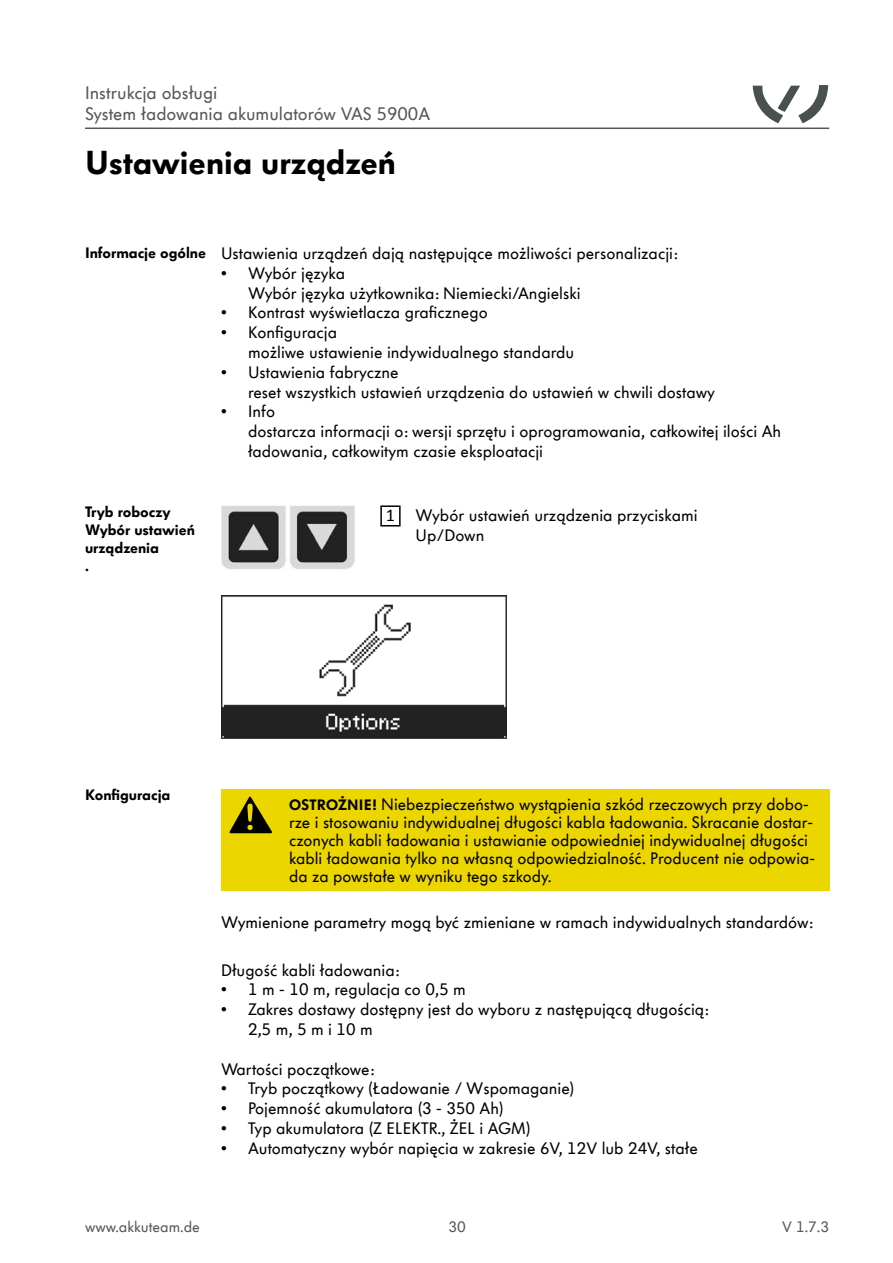
<style>
.page{position:relative;width:893px;height:1263px;background:#fff}
.page>*{position:absolute;margin:0;border:0;box-sizing:border-box;transform-origin:0 0}
.t1{font:900 33px "VW Headline OT";color:#000}
.t2{font:18px/21.6px "VW Headline OT";color:#575756}
.t3{font:18px "Calibri";color:#000}
.t4{font:16.5px/19.8px "VW Headline OT";color:#000}
.t5{font:900 15px/18px "VW Headline OT";color:#000}
.t6{font:15px "VW Headline OT";color:#575756}
.s1{font-weight:900;font-size:15px}
</style>
<div class="page">
<hr style="left:85px;top:128px;width:744px;height:1px;background:#575756">
<svg style="left:753px;top:85px;width:75px;height:38px"></svg>
<img style="left:221px;top:595px;width:285px;height:143px">
<img style="left:221px;top:505px;width:133px;height:64px">
<div style="left:380px;top:505px;width:21px;height:21px;border:2px solid #000"></div>
<div style="left:221px;top:789px;width:608px;height:102px;background:#ecd600"></div>
<svg style="left:230px;top:797px;width:42px;height:36px"></svg>
<p class="t2" style="left:85px;top:82px;width:347px">Instrukcja obsługi<br>System ładowania akumulatorów VAS 5900A</p>
<h1 class="t1" style="left:85px;top:140px;width:312px">Ustawienia urządzeń</h1>
<p class="t5" style="left:85px;top:243px;width:123px">Informacje ogólne</p>
<p class="t4" style="left:221px;top:244px;width:459px">Ustawienia urządzeń dają następujące możliwości personalizacji:</p>
<p class="t4" style="left:248px;top:264px;width:334px;text-indent:-27px">• Wybór języka<br>Wybór języka użytkownika: Niemiecki/Angielski</p>
<p class="t4" style="left:221px;top:303px;width:268px">• Kontrast wyświetlacza graficznego</p>
<p class="t4" style="left:248px;top:323px;width:328px;text-indent:-27px">• Konfiguracja<br>możliwe ustawienie indywidualnego standardu</p>
<p class="t4" style="left:248px;top:363px;width:468px;text-indent:-27px">• Ustawienia fabryczne<br>reset wszystkich ustawień urządzenia do ustawień w chwili dostawy</p>
<p class="t4" style="left:248px;top:402px;width:535px;text-indent:-27px">• Info<br>dostarcza informacji o: wersji sprzętu i oprogramowania, całkowitej ilości Ah ładowania, całkowitym czasie eksploatacji</p>
<p class="t5" style="left:85px;top:503px;width:111px">Tryb roboczy<br>Wybór ustawień urządzenia<br>.</p>
<p class="t4" style="left:416px;top:506px;width:284px">Wybór ustawień urządzenia przyciskami<br>Up/Down</p>
<p class="t3" style="left:386px;top:504px;width:11px">1</p>
<p class="t5" style="left:85px;top:786px;width:87px">Konfiguracja</p>
<p class="t4" style="left:289px;top:795px;width:527px;line-height:18px"><span class="s1">OSTROŻNIE!</span> Niebezpieczeństwo wystąpienia szkód rzeczowych przy dobo&shy;rze i stosowaniu indywidualnej długości kabla ładowania. Skracanie dostar&shy;czonych kabli ładowania i ustawianie odpowiedniej indywidualnej długości kabli ładowania tylko na własną odpowiedzialność. Producent nie odpowia&shy;da za powstałe w wyniku tego szkody.</p>
<p class="t4" style="left:221px;top:912px;width:595px">Wymienione parametry mogą być zmieniane w ramach indywidualnych standardów:</p>
<p class="t4" style="left:221px;top:960px;width:181px">Długość kabli ładowania:</p>
<p class="t4" style="left:221px;top:980px;width:246px">• 1 m - 10 m, regulacja co 0,5 m</p>
<p class="t4" style="left:248px;top:1000px;width:463px;text-indent:-27px">• Zakres dostawy dostępny jest do wyboru z następującą długością:<br>2,5 m, 5 m i 10 m</p>
<p class="t4" style="left:221px;top:1059px;width:156px">Wartości początkowe:</p>
<p class="t4" style="left:221px;top:1079px;width:355px">• Tryb początkowy (Ładowanie / Wspomaganie)</p>
<p class="t4" style="left:221px;top:1099px;width:284px">• Pojemność akumulatora (3 - 350 Ah)</p>
<p class="t4" style="left:221px;top:1119px;width:311px">• Typ akumulatora (Z ELEKTR., ŻEL i AGM)</p>
<p class="t4" style="left:221px;top:1138px;width:478px">• Automatyczny wybór napięcia w zakresie 6V, 12V lub 24V, stałe</p>
<p class="t6" style="left:85px;top:1217px;width:116px">www.akkuteam.de</p>
<p class="t6" style="left:448px;top:1217px;width:19px">30</p>
<p class="t6" style="left:782px;top:1217px;width:49px">V 1.7.3</p>
</div>
